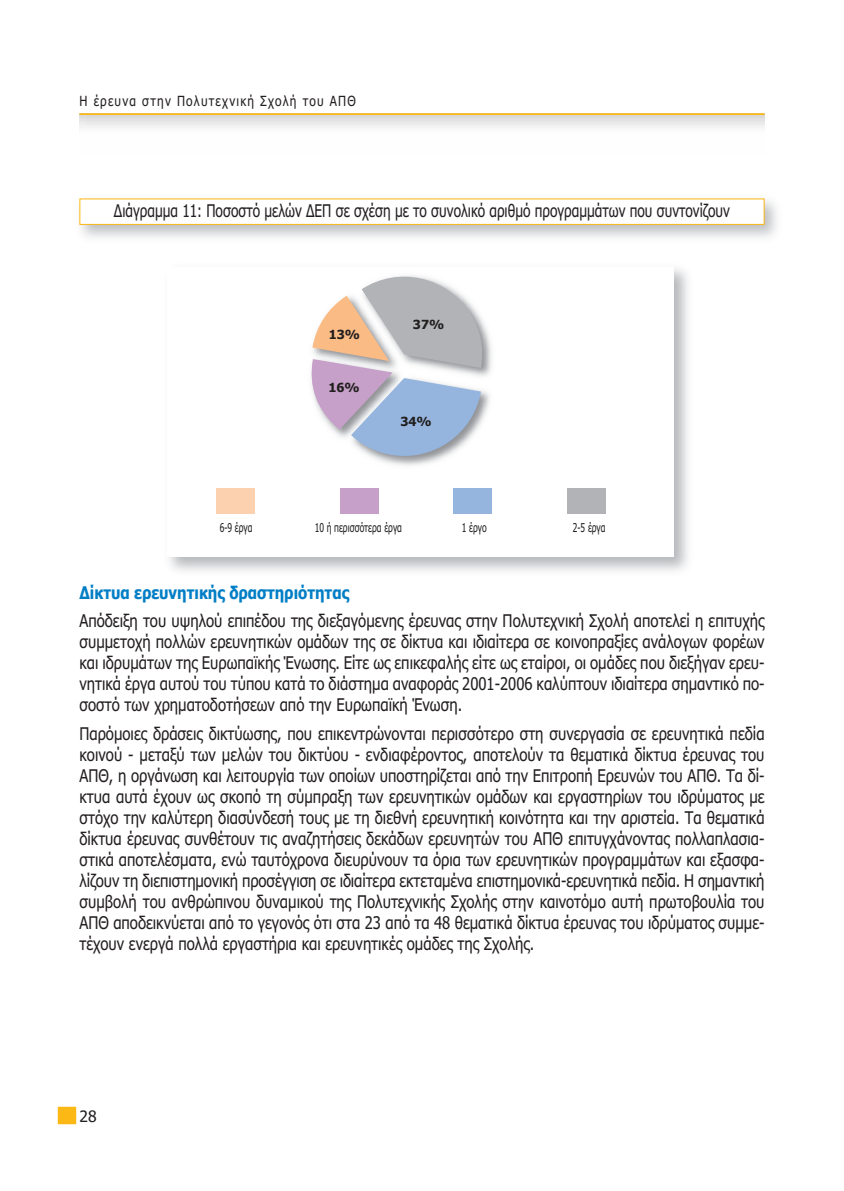
<style>
.page{position:relative;width:844px;height:1191px;background:#fff}
.page>*{position:absolute;margin:0;border:0;box-sizing:border-box;transform-origin:0 0}
.t1{font:17.5px/21px "Tahoma";color:#231f20;text-align:justify;scale:.85 1}
.t2{font:17.5px "Tahoma";color:#231f20;scale:.78 1}
.t3{font:700 17.5px "Tahoma";color:#007ec5;scale:.85 1}
.t4{font:15.75px "Tahoma";color:#231f20}
.t5{font:14px "Tahoma";letter-spacing:.1em;color:#231f20;scale:.85 1}
.t6{font:700 12.6px "Tahoma";color:#211e1e}
.t7{font:12.25px "Tahoma";color:#231f20;scale:.7 1}
</style>
<div class="page">
<hr style="left:79px;top:113px;width:685px;height:2px;background:#fcb814">
<div style="left:58px;top:1106px;width:18px;height:18px;background:#fcb814"></div>
<img style="left:81px;top:198px;width:696px;height:40px">
<div style="left:80px;top:199px;width:683px;height:25px;background:#fff"></div>
<div style="left:79px;top:198px;width:685px;height:27px;border:1px solid #fcb814"></div>
<img style="left:386px;top:324px;width:106px;height:142px">
<svg style="left:311px;top:276px;width:173px;height:186px"></svg>
<div style="left:453px;top:488px;width:39px;height:25px;background:#95b5de"></div>
<div style="left:340px;top:488px;width:38px;height:25px;background:#c7a0c9"></div>
<div style="left:216px;top:488px;width:38px;height:25px;background:#fcd1af"></div>
<div style="left:567px;top:488px;width:39px;height:25px;background:#b2b3b7"></div>
<p class="t5" style="left:79px;top:93px;width:326px">Η έρευνα στην Πολυτεχνική Σχολή του ΑΠΘ</p>
<p class="t2" style="left:114px;top:200px;width:791px">∆ιάγραµµα 11: Ποσοστό µελών ∆ΕΠ σε σχέση µε το συνολικό αριθµό προγραµµάτων που συντονίζουν</p>
<p class="t6" style="left:329px;top:325px;width:33px">13%</p>
<p class="t6" style="left:328px;top:378px;width:33px">16%</p>
<p class="t6" style="left:413px;top:316px;width:33px">37%</p>
<p class="t6" style="left:400px;top:412px;width:33px">34%</p>
<p class="t7" style="left:220px;top:521px;width:48px">6-9 έργα</p>
<p class="t7" style="left:314px;top:521px;width:126px">10 ή περισσότερα έργα</p>
<p class="t7" style="left:461px;top:521px;width:37px">1 έργο</p>
<p class="t7" style="left:572px;top:521px;width:48px">2-5 έργα</p>
<p class="t3" style="left:79px;top:582px;width:319px">∆ίκτυα ερευνητικής δραστηριότητας</p>
<p class="t1" style="left:79px;top:611px;width:807px">Απόδειξη του υψηλού επιπέδου της διεξαγόµενης έρευνας στην Πολυτεχνική Σχολή αποτελεί η επιτυχής συµµετοχή πολλών ερευνητικών οµάδων της σε δίκτυα και ιδιαίτερα σε κοινοπραξίες ανάλογων φορέων και ιδρυµάτων της Ευρωπαϊκής Ένωσης. Είτε ως επικεφαλής είτε ως εταίροι, οι οµάδες που διεξήγαν ερευ&shy;νητικά έργα αυτού του τύπου κατά το διάστηµα αναφοράς 2001-2006 καλύπτουν ιδιαίτερα σηµαντικό πο&shy;σοστό των χρηµατοδοτήσεων από την Ευρωπαϊκή Ένωση.</p>
<p class="t1" style="left:79px;top:723px;width:807px">Παρόµοιες δράσεις δικτύωσης, που επικεντρώνονται περισσότερο στη συνεργασία σε ερευνητικά πεδία κοινού - µεταξύ των µελών του δικτύου - ενδιαφέροντος, αποτελούν τα θεµατικά δίκτυα έρευνας του ΑΠΘ, η οργάνωση και λειτουργία των οποίων υποστηρίζεται από την Επιτροπή Ερευνών του ΑΠΘ. Τα δί&shy;κτυα αυτά έχουν ως σκοπό τη σύµπραξη των ερευνητικών οµάδων και εργαστηρίων του ιδρύµατος µε στόχο την καλύτερη διασύνδεσή τους µε τη διεθνή ερευνητική κοινότητα και την αριστεία. Τα θεµατικά δίκτυα έρευνας συνθέτουν τις αναζητήσεις δεκάδων ερευνητών του ΑΠΘ επιτυγχάνοντας πολλαπλασια&shy;στικά αποτελέσµατα, ενώ ταυτόχρονα διευρύνουν τα όρια των ερευνητικών προγραµµάτων και εξασφα&shy;λίζουν τη διεπιστηµονική προσέγγιση σε ιδιαίτερα εκτεταµένα επιστηµονικά-ερευνητικά πεδία. Η σηµαντική συµβολή του ανθρώπινου δυναµικού της Πολυτεχνικής Σχολής στην καινοτόµο αυτή πρωτοβουλία του ΑΠΘ αποδεικνύεται από το γεγονός ότι στα 23 από τα 48 θεµατικά δίκτυα έρευνας του ιδρύµατος συµµε&shy;τέχουν ενεργά πολλά εργαστήρια και ερευνητικές οµάδες της Σχολής.</p>
<p class="t4" style="left:79px;top:1107px;width:19px">28</p>
</div>
